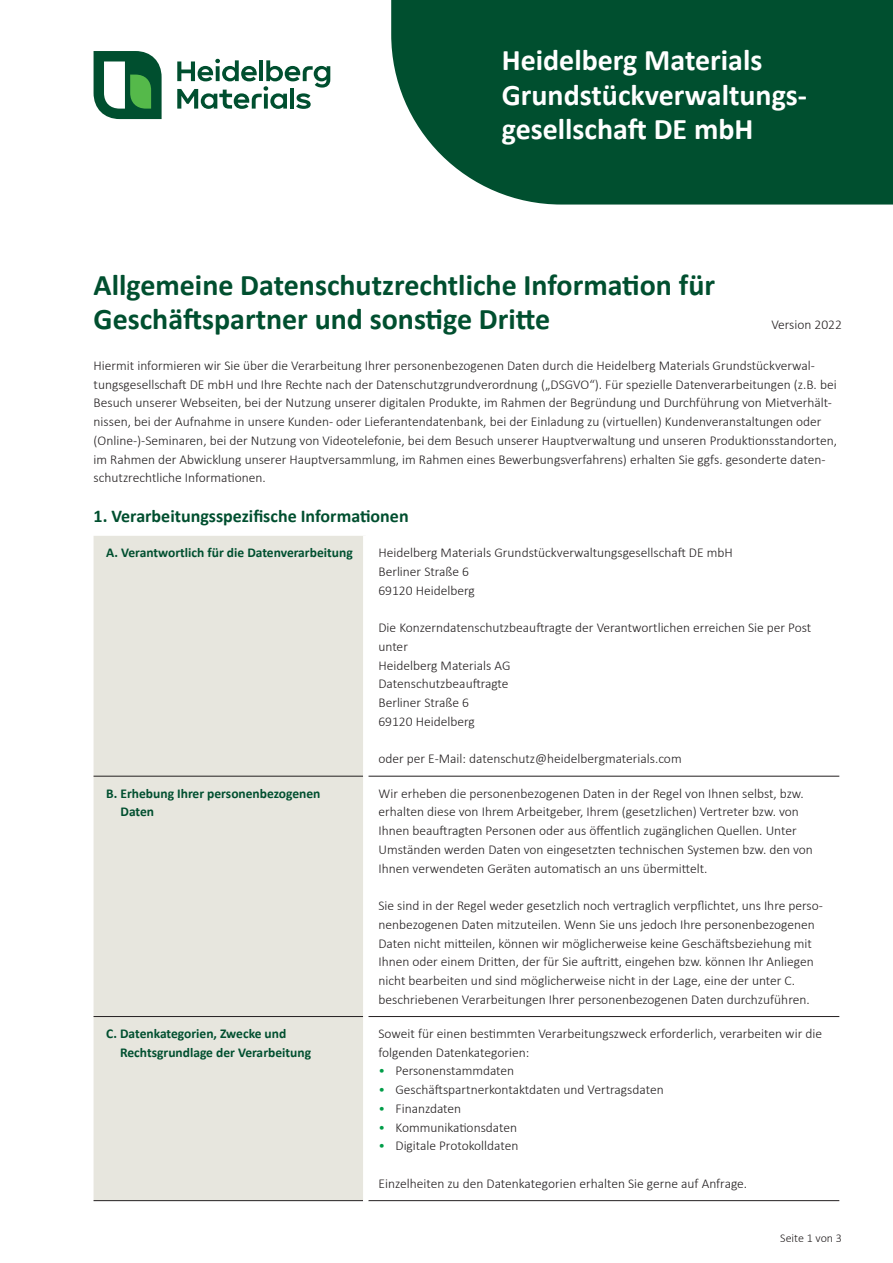
<style>
.page{position:relative;width:893px;height:1263px;background:#fff}
.page>*{position:absolute;margin:0;border:0;box-sizing:border-box;transform-origin:0 0}
.t1{font:700 30px/34.5px "Calibri";color:#004f2f}
.t2{font:700 30px/34.5px "Calibri";color:#fff}
.t3{font:700 18px "Calibri";color:#004f2f}
.t4{font:300 13.5px/18.8px "Calibri";color:#231f20}
.t5{font:700 13.5px/18.8px "Calibri";color:#004f2f}
.t6{font:300 12px "Calibri";color:#231f20}
.s1{color:#009d48}
</style>
<div class="page">
<div style="left:391px;top:0;width:502px;height:205px;background:#004f2f"></div>
<div style="left:94px;top:536px;width:269px;height:664px;background:#e7e6de"></div>
<hr style="left:94px;top:776px;width:269px;height:1px;background:#231f20">
<hr style="left:368px;top:776px;width:471px;height:1px;background:#231f20">
<hr style="left:94px;top:1016px;width:269px;height:1px;background:#231f20">
<hr style="left:368px;top:1016px;width:471px;height:1px;background:#231f20">
<hr style="left:94px;top:1200px;width:269px;height:1px;background:#231f20">
<hr style="left:368px;top:1200px;width:471px;height:1px;background:#231f20">
<svg style="left:94px;top:51px;width:68px;height:68px"></svg>
<svg style="left:177px;top:59px;width:153px;height:50px"></svg>
<h1 class="t2" style="left:502px;top:42px;width:307px">Heidelberg Materials<br>Grundstückverwaltungs&shy;gesellschaft DE mbH</h1>
<h1 class="t1" style="left:94px;top:267px;width:623px">Allgemeine Datenschutzrechtliche Information für<br>Geschäftspartner und sonstige Dritte</h1>
<p class="t4" style="left:771px;top:315px;width:72px">Version 2022</p>
<p class="t4" style="left:94px;top:356px;width:745px">Hiermit informieren wir Sie über die Verarbeitung Ihrer personenbezogenen Daten durch die Heidelberg Materials Grundstückverwal&shy;tungsgesellschaft DE mbH und Ihre Rechte nach der Datenschutzgrundverordnung („DSGVO“). Für spezielle Datenverarbeitungen (z.B. bei Besuch unserer Webseiten, bei der Nutzung unserer digitalen Produkte, im Rahmen der Begründung und Durchführung von Mietverhält&shy;nissen, bei der Aufnahme in unsere Kunden- oder Lieferantendatenbank, bei der Einladung zu (virtuellen) Kundenveranstaltungen oder (Online-)-Seminaren, bei der Nutzung von Videotelefonie, bei dem Besuch unserer Hauptverwaltung und unseren Produktionsstandorten, im Rahmen der Abwicklung unserer Hauptversammlung, im Rahmen eines Bewerbungsverfahrens) erhalten Sie ggfs. gesonderte daten&shy;schutzrechtliche Informationen.</p>
<h2 class="t3" style="left:94px;top:503px;width:317px">1. Verarbeitungsspezifische Informationen</h2>
<p class="t5" style="left:106px;top:543px;width:248px">A. Verantwortlich für die Datenverarbeitung</p>
<p class="t4" style="left:378px;top:543px;width:356px">Heidelberg Materials Grundstückverwaltungsgesellschaft DE mbH<br>Berliner Straße 6<br>69120 Heidelberg</p>
<p class="t4" style="left:378px;top:618px;width:434px">Die Konzerndatenschutzbeauftragte der Verantwortlichen erreichen Sie per Post unter<br>Heidelberg Materials AG<br>Datenschutzbeauftragte<br>Berliner Straße 6<br>69120 Heidelberg</p>
<p class="t4" style="left:378px;top:749px;width:305px">oder per E-Mail: datenschutz@heidelbergmaterials.com</p>
<p class="t5" style="left:121px;top:783px;width:201px;text-indent:-14px">B. Erhebung Ihrer personenbezogenen<br>Daten</p>
<p class="t4" style="left:378px;top:783px;width:436px">Wir erheben die personenbezogenen Daten in der Regel von Ihnen selbst, bzw. erhalten diese von Ihrem Arbeitgeber, Ihrem (gesetzlichen) Vertreter bzw. von Ihnen beauftragten Personen oder aus öffentlich zugänglichen Quellen. Unter Umständen werden Daten von eingesetzten technischen Systemen bzw. den von Ihnen verwendeten Geräten automatisch an uns übermittelt.</p>
<p class="t4" style="left:378px;top:896px;width:446px">Sie sind in der Regel weder gesetzlich noch vertraglich verpflichtet, uns Ihre perso&shy;nenbezogenen Daten mitzuteilen. Wenn Sie uns jedoch Ihre personenbezogenen Daten nicht mitteilen, können wir möglicherweise keine Geschäftsbeziehung mit Ihnen oder einem Dritten, der für Sie auftritt, eingehen bzw. können Ihr Anliegen nicht bearbeiten und sind möglicherweise nicht in der Lage, eine der unter C. beschriebenen Verarbeitungen Ihrer personenbezogenen Daten durchzuführen.</p>
<p class="t5" style="left:120px;top:1023px;width:192px;text-indent:-14px">C. Datenkategorien, Zwecke und<br>Rechtsgrundlage der Verarbeitung</p>
<p class="t4" style="left:378px;top:1024px;width:445px">Soweit für einen bestimmten Verarbeitungszweck erforderlich, verarbeiten wir die folgenden Datenkategorien:</p>
<p class="t4" style="left:378px;top:1061px;width:137px"><span class="s1">•</span> Personenstammdaten</p>
<p class="t4" style="left:378px;top:1080px;width:287px"><span class="s1">•</span> Geschäftspartnerkontaktdaten und Vertragsdaten</p>
<p class="t4" style="left:378px;top:1099px;width:84px"><span class="s1">•</span> Finanzdaten</p>
<p class="t4" style="left:378px;top:1118px;width:140px"><span class="s1">•</span> Kommunikationsdaten</p>
<p class="t4" style="left:378px;top:1136px;width:141px"><span class="s1">•</span> Digitale Protokolldaten</p>
<p class="t4" style="left:378px;top:1174px;width:370px">Einzelheiten zu den Datenkategorien erhalten Sie gerne auf Anfrage.</p>
<p class="t6" style="left:780px;top:1230px;width:63px">Seite 1 von 3</p>
</div>
